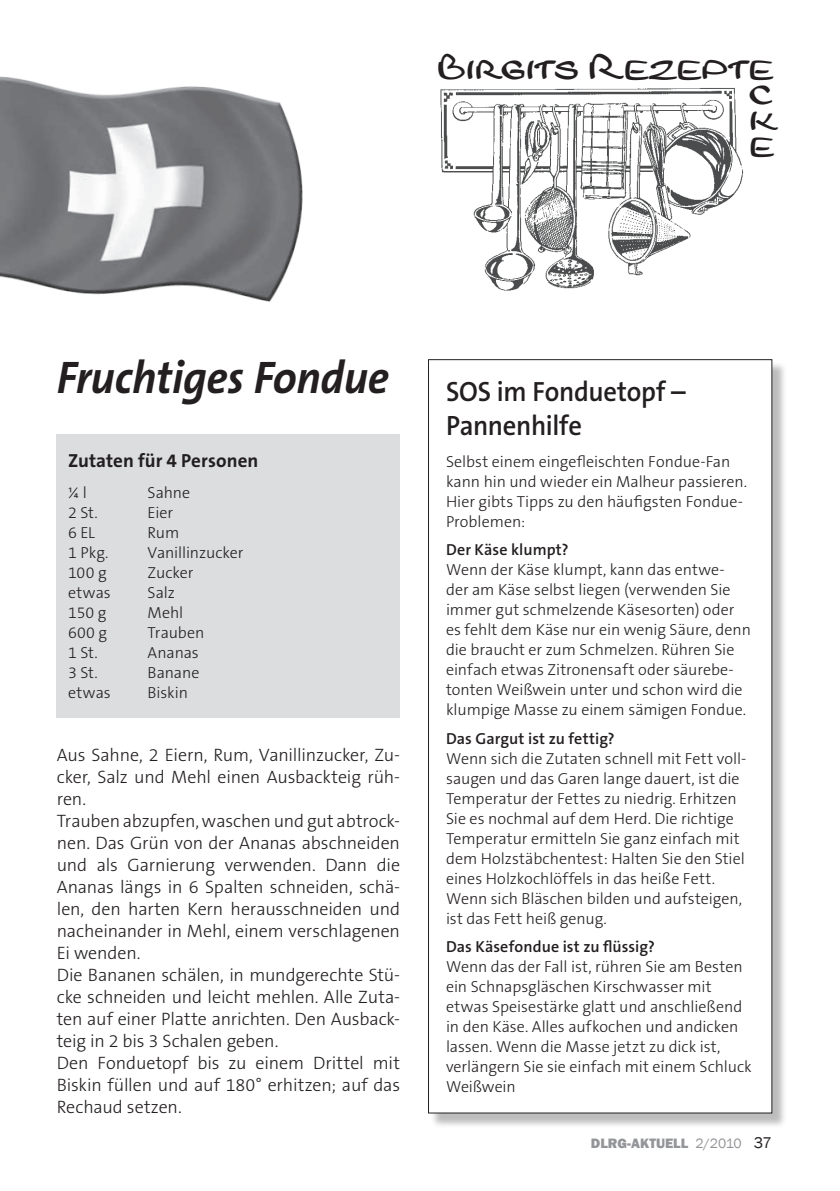
<style>
.page{position:relative;width:840px;height:1191px;background:#fff}
.page>*{position:absolute;margin:0;border:0;box-sizing:border-box;transform-origin:0 0}
.t1{font:italic 700 46px "The Sans B7";letter-spacing:-.005em;color:#231f20;scale:.95 1}
.t2{font:36px/25.8px "Le Havre";color:#231f20}
.t3{font:600 28px/34px "The Sans B6";letter-spacing:-.01em;color:#231f20;scale:.95 1}
.t4{font:700 19px "The Sans B7";letter-spacing:.005em;color:#231f20}
.t5{font:300 18px/22px "The Sans B3";letter-spacing:-.01em;color:#231f20}
.t6{font:300 16px/20px "The Sans B3";letter-spacing:-.005em;color:#231f20}
.t7{font:600 16px "The Sans B6";letter-spacing:.005em;color:#231f20}
.t8{font:800 14px "Franklin Gothic";color:#939598}
.s1{font-weight:400}
.s2{font-weight:400;font-size:16px;color:#231f20}
</style>
<div class="page">
<div style="left:57px;top:434px;width:343px;height:283px;background:#dcdddf"></div>
<img style="left:441px;top:88px;width:303px;height:203px">
<div style="left:430px;top:361px;width:356px;height:766px;background:#231f20;opacity:.3"></div>
<div style="left:428px;top:360px;width:343px;height:753px;background:#fff"></div>
<img style="left:0;top:76px;width:303px;height:226px">
<h2 class="t2" style="left:748px;top:53px;width:29px;text-indent:-312px">Birgits Rezepte c k e</h2>
<h1 class="t1" style="left:57px;top:353px;width:351px">Fruchtiges Fondue</h1>
<p class="t4" style="left:68px;top:450px;width:192px">Zutaten für 4 Personen</p>
<p class="t6" style="left:68px;top:483px;width:20px">¼ l</p>
<p class="t6" style="left:147px;top:483px;width:44px">Sahne</p>
<p class="t6" style="left:68px;top:503px;width:31px">2 St.</p>
<p class="t6" style="left:147px;top:503px;width:27px">Eier</p>
<p class="t6" style="left:68px;top:523px;width:28px">6 EL</p>
<p class="t6" style="left:147px;top:523px;width:33px">Rum</p>
<p class="t6" style="left:68px;top:543px;width:42px">1 Pkg.</p>
<p class="t6" style="left:147px;top:543px;width:97px">Vanillinzucker</p>
<p class="t6" style="left:68px;top:563px;width:40px">100 g</p>
<p class="t6" style="left:147px;top:563px;width:47px">Zucker</p>
<p class="t6" style="left:68px;top:583px;width:44px">etwas</p>
<p class="t6" style="left:147px;top:583px;width:29px">Salz</p>
<p class="t6" style="left:68px;top:603px;width:40px">150 g</p>
<p class="t6" style="left:147px;top:603px;width:37px">Mehl</p>
<p class="t6" style="left:68px;top:623px;width:40px">600 g</p>
<p class="t6" style="left:147px;top:623px;width:58px">Trauben</p>
<p class="t6" style="left:68px;top:643px;width:31px">1 St.</p>
<p class="t6" style="left:147px;top:643px;width:53px">Ananas</p>
<p class="t6" style="left:68px;top:663px;width:31px">3 St.</p>
<p class="t6" style="left:147px;top:663px;width:53px">Banane</p>
<p class="t6" style="left:68px;top:683px;width:44px">etwas</p>
<p class="t6" style="left:147px;top:683px;width:42px">Biskin</p>
<p class="t5" style="left:57px;top:744px;width:344px">Aus Sahne, 2 Eiern, Rum, Vanillinzucker, Zu&shy;cker, Salz und Mehl einen Ausbackteig rüh&shy;ren.<br>Trauben abzupfen, waschen und gut abtrock&shy;nen. Das Grün von der Ananas abschneiden und als Garnierung verwenden. Dann die Ananas längs in 6 Spalten schneiden, schä&shy;len, den harten Kern herausschneiden und nacheinander in Mehl, einem verschlagenen Ei wenden.<br>Die Bananen schälen, in mundgerechte Stü&shy;cke schneiden und leicht mehlen. Alle Zuta&shy;ten auf einer Platte anrichten. Den Ausback&shy;teig in 2 bis 3 Schalen geben.<br>Den Fonduetopf bis zu einem Drittel mit Biskin füllen und auf 180° erhitzen; auf das Rechaud setzen.</p>
<h3 class="t3" style="left:446px;top:375px;width:254px">SOS im Fonduetopf –<br>Pannenhilfe</h3>
<p class="t6" style="left:446px;top:451px;width:302px">Selbst einem eingefleischten Fondue-Fan kann hin und wieder ein Malheur passieren.<br>Hier gibts Tipps zu den häufigsten Fondue-Problemen:</p>
<p class="t7" style="left:446px;top:541px;width:124px">Der Käse klumpt?</p>
<p class="t6" style="left:446px;top:560px;width:306px">Wenn der Käse klumpt, kann das entwe&shy;der am Käse selbst liegen (verwenden Sie immer gut schmelzende Käsesorten) oder es fehlt dem Käse nur ein wenig Säure, denn die braucht er zum Schmelzen. Rühren Sie einfach etwas Zitronensaft oder säurebe&shy;tonten Weißwein unter und schon wird die klumpige Masse zu einem sämigen Fondue.</p>
<p class="t7" style="left:446px;top:729px;width:170px">Das Gargut ist zu fettig?</p>
<p class="t6" style="left:446px;top:748px;width:301px">Wenn sich die Zutaten schnell mit Fett voll&shy;saugen und das Garen lange dauert, ist die Temperatur der Fettes zu niedrig. Erhitzen Sie es nochmal auf dem Herd. Die richtige Temperatur ermitteln Sie ganz einfach mit dem Holzstäbchentest: Halten Sie den Stiel eines Holzkochlöffels in das heiße Fett.<br>Wenn sich Bläschen bilden und aufsteigen, ist das Fett heiß genug.</p>
<p class="t7" style="left:446px;top:938px;width:210px">Das Käsefondue ist zu flüssig?</p>
<p class="t6" style="left:446px;top:957px;width:307px">Wenn das der Fall ist, rühren Sie am Besten ein Schnapsgläschen Kirschwasser mit etwas Speisestärke glatt und anschließend in den Käse. Alles aufkochen und andicken lassen. Wenn die Masse jetzt zu dick ist, verlängern Sie sie einfach mit einem Schluck Weißwein</p>
<p class="t8" style="left:590px;top:1134px;width:182px">DLRG-Aktuell <span class="s1">2/2010</span> <span class="s2">37</span></p>
</div>
